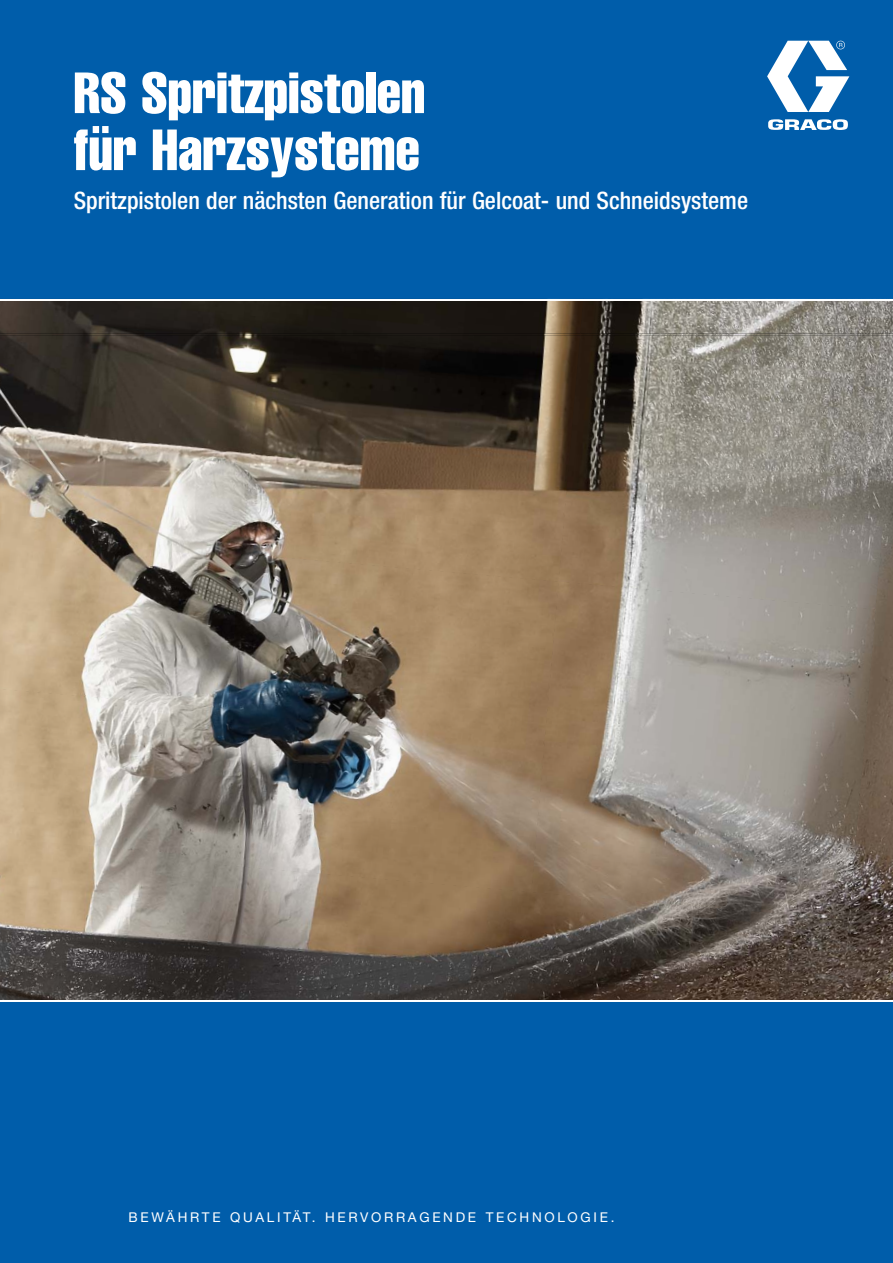
<style>
.page{position:relative;width:893px;height:1263px;background:#005daa}
.page>*{position:absolute;margin:0;border:0;box-sizing:border-box;transform-origin:0 0}
.t1{font:57px/57px "Helvetica LT Std Comp";color:#fff}
.t2{font:500 condensed 24px "Helvetica Neue LT Std";color:#fff}
.t3{font:13.5px "Helvetica Neue LT Std";letter-spacing:.2em;color:#fff}
</style>
<div class="page">
<img style="left:265px;top:300px;width:293px;height:254px">
<img style="left:558px;top:300px;width:335px;height:281px">
<img style="left:841px;top:406px;width:52px;height:594px">
<img style="left:0;top:300px;width:265px;height:389px">
<img style="left:214px;top:554px;width:345px;height:310px">
<img style="left:531px;top:581px;width:345px;height:339px">
<img style="left:0;top:689px;width:229px;height:311px">
<img style="left:202px;top:864px;width:435px;height:136px">
<img style="left:628px;top:901px;width:221px;height:99px">
<img style="left:0;top:334px;width:893px;height:1px">
<hr style="left:0;top:1000px;width:893px;height:1px;background:#fff">
<hr style="left:0;top:299px;width:893px;height:1px;background:#fff">
<svg style="left:767px;top:41px;width:82px;height:89px"></svg>
<h1 class="t1" style="left:74px;top:71px;width:353px">RS Spritzpistolen für Harzsysteme</h1>
<p class="t2" style="left:74px;top:191px;width:676px">Spritzpistolen der nächsten Generation für Gelcoat- und Schneidsysteme</p>
<p class="t3" style="left:129px;top:1212px;width:487px">BEWÄHRTE QUALITÄT. HERVORRAGENDE TECHNOLOGIE.</p>
</div>
